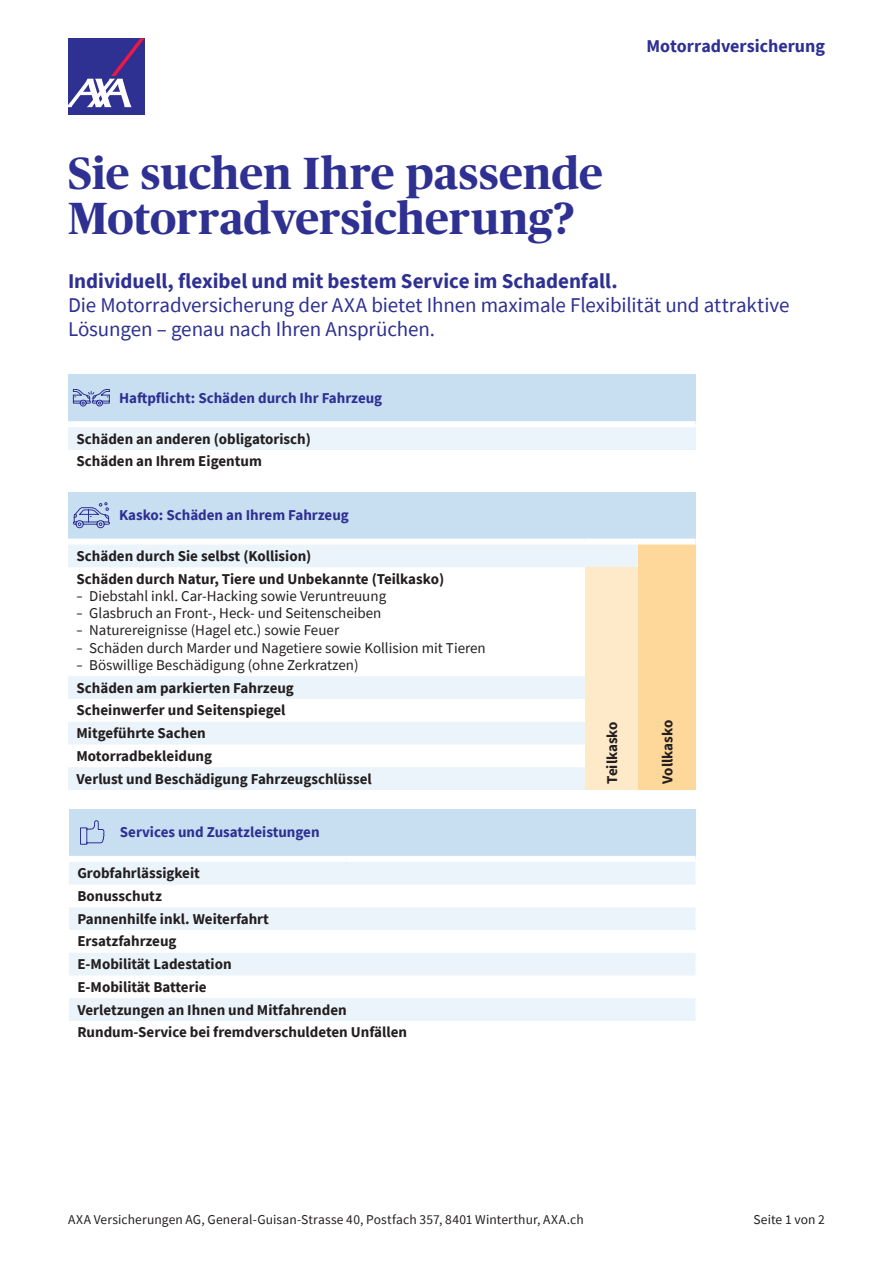
<style>
.page{position:relative;width:893px;height:1263px;background:#fff}
.page>*{position:absolute;margin:0;border:0;box-sizing:border-box;transform-origin:0 0}
.t1{font:700 45px/45px "Publico Headline";letter-spacing:.005em;color:#2e3092}
.t2{font:21px/24px "Source Sans Pro";letter-spacing:-.005em;color:#2e3092}
.t3{font:700 21px "Source Sans Pro";color:#2e3092}
.t4{font:700 18px "Source Sans Pro";color:#2e3092}
.t5{font:700 15px/22.8px "Source Sans Pro";color:#231f20}
.t6{font:15px/17.2px "Source Sans Pro";color:#231f20}
.t7{font:700 15px "Source Sans Pro";color:#2e3092}
.t8{font:13.5px "Source Sans Pro";letter-spacing:.01em;color:#231f20}
</style>
<div class="page">
<div style="left:68px;top:38px;width:77px;height:77px;background:#2e3092"></div>
<svg style="left:68px;top:38px;width:77px;height:69px"></svg>
<div style="left:68px;top:374px;width:628px;height:50px;background:#c8dff2"></div>
<div style="left:68px;top:424px;width:628px;height:26px;background:#ebf4fa"></div>
<div style="left:68px;top:421px;width:628px;height:6px;background:#fff"></div>
<svg style="left:73px;top:389px;width:37px;height:18px"></svg>
<div style="left:68px;top:492px;width:628px;height:49px;background:#c8dff2"></div>
<svg style="left:68px;top:544px;width:570px;height:246px"></svg>
<div style="left:638px;top:541px;width:58px;height:249px;background:#fed79a"></div>
<div style="left:585px;top:567px;width:53px;height:223px;background:#feeac9"></div>
<div style="left:68px;top:538px;width:278px;height:6px;background:#fff"></div>
<div style="left:346px;top:538px;width:239px;height:6px;background:#fff"></div>
<div style="left:585px;top:538px;width:53px;height:6px;background:#fff"></div>
<div style="left:638px;top:538px;width:58px;height:6px;background:#fff"></div>
<svg style="left:73px;top:502px;width:37px;height:27px"></svg>
<div style="left:69px;top:809px;width:627px;height:50px;background:#c8dff2"></div>
<svg style="left:69px;top:862px;width:627px;height:159px;fill:#ebf4fa"></svg>
<div style="left:69px;top:856px;width:278px;height:6px;background:#fff"></div>
<div style="left:347px;top:856px;width:349px;height:6px;background:#fff"></div>
<svg style="left:80px;top:820px;width:25px;height:25px"></svg>
<h1 class="t1" style="left:68px;top:148px;width:536px">Sie suchen Ihre passende<br>Motorradversicherung?</h1>
<p class="t4" style="left:646px;top:34px;width:180px">Motorradversicherung</p>
<h2 class="t3" style="left:68px;top:267px;width:551px">Individuell, flexibel und mit bestem Service im Schadenfall.</h2>
<h2 class="t2" style="left:68px;top:293px;width:723px">Die Motorradversicherung der AXA bietet Ihnen maximale Flexibilität und attraktive<br>Lösungen – genau nach Ihren Ansprüchen.</h2>
<p class="t7" style="left:119px;top:388px;width:265px">Haftpflicht: Schäden durch Ihr Fahrzeug</p>
<p class="t5" style="left:77px;top:427px;width:236px">Schäden an anderen (obligatorisch)<br>Schäden an Ihrem Eigentum</p>
<p class="t7" style="left:119px;top:505px;width:231px">Kasko: Schäden an Ihrem Fahrzeug</p>
<p class="t5" style="left:77px;top:544px;width:236px">Schäden durch Sie selbst (Kollision)</p>
<p class="t5" style="left:77px;top:567px;width:369px">Schäden durch Natur, Tiere und Unbekannte (Teilkasko)</p>
<p class="t6" style="left:77px;top:587px;width:411px">؞ Diebstahl inkl. Car-Hacking sowie Veruntreuung<br>؞ Glasbruch an Front-, Heck- und Seitenscheiben<br>؞ Naturereignisse (Hagel etc.) sowie Feuer<br>؞ Schäden durch Marder und Nagetiere sowie Kollision mit Tieren ؞ Böswillige Beschädigung (ohne Zerkratzen)</p>
<p class="t5" style="left:77px;top:676px;width:297px">Schäden am parkierten Fahrzeug<br>Scheinwerfer und Seitenspiegel<br>Mitgeführte Sachen<br>Motorradbekleidung<br>Verlust und Beschädigung Fahrzeugschlüssel</p>
<p class="t7" style="left:120px;top:822px;width:201px">Services und Zusatzleistungen</p>
<p class="t5" style="left:77px;top:861px;width:331px">Grobfahrlässigkeit<br>Bonusschutz<br>Pannenhilfe inkl. Weiterfahrt<br>Ersatzfahrzeug<br>E-Mobilität Ladestation<br>E-Mobilität Batterie<br>Verletzungen an Ihnen und Mitfahrenden<br>Rundum-Service bei fremdverschuldeten Unfällen</p>
<p class="t5" style="left:601px;top:783px;width:64px;rotate:-90deg">Teilkasko</p>
<p class="t5" style="left:656px;top:783px;width:65px;rotate:-90deg">Vollkasko</p>
<p class="t8" style="left:68px;top:1211px;width:517px">AXA Versicherungen AG, General-Guisan-Strasse 40, Postfach 357, 8401 Winterthur, AXA.ch</p>
<p class="t8" style="left:753px;top:1211px;width:73px">Seite 1 von 2</p>
</div>
